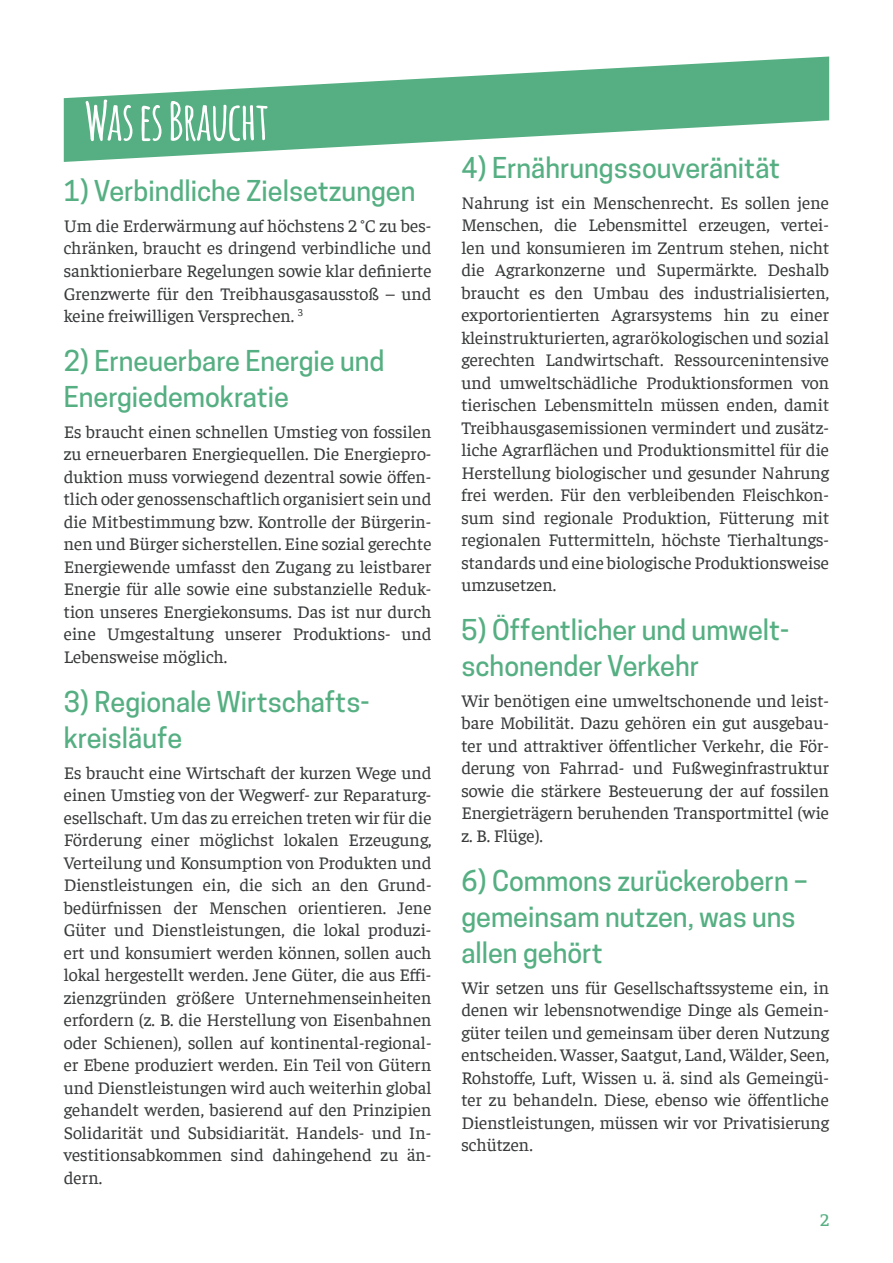
<style>
.page{position:relative;width:893px;height:1263px;background:#fff}
.page>*{position:absolute;margin:0;border:0;box-sizing:border-box;transform-origin:0 0}
.t1{font:700 52.5px "Amatic";color:#fff}
.t2{font:500 27px/36px "Cooper Hewitt";color:#55af82}
.t3{font:18px/22.5px "Faustina";color:#383a3b;text-align:justify}
.t4{font:500 18px "Faustina";color:#55af82}
</style>
<div class="page">
<svg style="left:64px;top:57px;width:765px;height:105px;fill:#55af82"></svg>
<h1 class="t1" style="left:85px;top:84px;width:185px">Was es Braucht</h1>
<h2 class="t2" style="left:64px;top:173px;width:353px">1) Verbindliche Zielsetzungen</h2>
<p class="t3" style="left:64px;top:213px;width:369px">Um die Erderwärmung auf höchstens 2 °C zu bes&shy;chränken, braucht es dringend verbindliche und sanktionierbare Regelungen sowie klar definierte Grenzwerte für den Treibhausgasausstoß – und keine freiwilligen Versprechen. <sup>3</sup></p>
<h2 class="t2" style="left:64px;top:343px;width:322px">2) Erneuerbare Energie und<br>Energiedemokratie</h2>
<p class="t3" style="left:64px;top:419px;width:369px">Es braucht einen schnellen Umstieg von fossilen zu erneuerbaren Energiequellen. Die Energiepro&shy;duktion muss vorwiegend dezentral sowie öffen&shy;tlich oder genossenschaftlich organisiert sein und die Mitbestimmung bzw. Kontrolle der Bürgerin&shy;nen und Bürger sicherstellen. Eine sozial gerechte Energiewende umfasst den Zugang zu leistbarer Energie für alle sowie eine substanzielle Reduk&shy;tion unseres Energiekonsums. Das ist nur durch eine Umgestaltung unserer Produktions- und Lebensweise möglich.</p>
<h2 class="t2" style="left:64px;top:683px;width:307px">3) Regionale Wirtschafts&shy;kreisläufe</h2>
<p class="t3" style="left:64px;top:760px;width:369px">Es braucht eine Wirtschaft der kurzen Wege und einen Umstieg von der Wegwerf- zur Reparaturg&shy;esellschaft. Um das zu erreichen treten wir für die Förderung einer möglichst lokalen Erzeugung, Verteilung und Konsumption von Produkten und Dienstleistungen ein, die sich an den Grund&shy;bedürfnissen der Menschen orientieren. Jene Güter und Dienstleistungen, die lokal produzi&shy;ert und konsumiert werden können, sollen auch lokal hergestellt werden. Jene Güter, die aus Effi&shy;zienzgründen größere Unternehmenseinheiten erfordern (z. B. die Herstellung von Eisenbahnen oder Schienen), sollen auf kontinental-regional&shy;er Ebene produziert werden. Ein Teil von Gütern und Dienstleistungen wird auch weiterhin global gehandelt werden, basierend auf den Prinzipien Solidarität und Subsidiarität. Handels- und In&shy;vestitionsabkommen sind dahingehend zu än&shy;dern.</p>
<h2 class="t2" style="left:461px;top:150px;width:320px">4) Ernährungssouveränität</h2>
<p class="t3" style="left:461px;top:190px;width:369px">Nahrung ist ein Menschenrecht. Es sollen jene Menschen, die Lebensmittel erzeugen, vertei&shy;len und konsumieren im Zentrum stehen, nicht die Agrarkonzerne und Supermärkte. Deshalb braucht es den Umbau des industrialisierten, exportorientierten Agrarsystems hin zu einer kleinstrukturierten, agrarökologischen und sozial gerechten Landwirtschaft. Ressourcenintensive und umweltschädliche Produktionsformen von tierischen Lebensmitteln müssen enden, damit Treibhausgasemissionen vermindert und zusätz&shy;liche Agrarflächen und Produktionsmittel für die Herstellung biologischer und gesunder Nahrung frei werden. Für den verbleibenden Fleischkon&shy;sum sind regionale Produktion, Fütterung mit regionalen Futtermitteln, höchste Tierhaltungs&shy;standards und eine biologische Produktionsweise umzusetzen.</p>
<h2 class="t2" style="left:461px;top:612px;width:329px">5) Öffentlicher und umwelt&shy;schonender Verkehr</h2>
<p class="t3" style="left:461px;top:688px;width:369px">Wir benötigen eine umweltschonende und leist&shy;bare Mobilität. Dazu gehören ein gut ausgebau&shy;ter und attraktiver öffentlicher Verkehr, die För&shy;derung von Fahrrad- und Fußweginfrastruktur sowie die stärkere Besteuerung der auf fossilen Energieträgern beruhenden Transportmittel (wie z. B. Flüge).</p>
<h2 class="t2" style="left:461px;top:863px;width:348px">6) Commons zurückerobern – gemeinsam nutzen, was uns allen gehört</h2>
<p class="t3" style="left:461px;top:975px;width:369px">Wir setzen uns für Gesellschaftssysteme ein, in denen wir lebensnotwendige Dinge als Gemein&shy;güter teilen und gemeinsam über deren Nutzung entscheiden. Wasser, Saatgut, Land, Wälder, Seen, Rohstoffe, Luft, Wissen u. ä. sind als Gemeingü&shy;ter zu behandeln. Diese, ebenso wie öffentliche Dienstleistungen, müssen wir vor Privatisierung schützen.</p>
<p class="t4" style="left:820px;top:1208px;width:10px">2</p>
</div>
